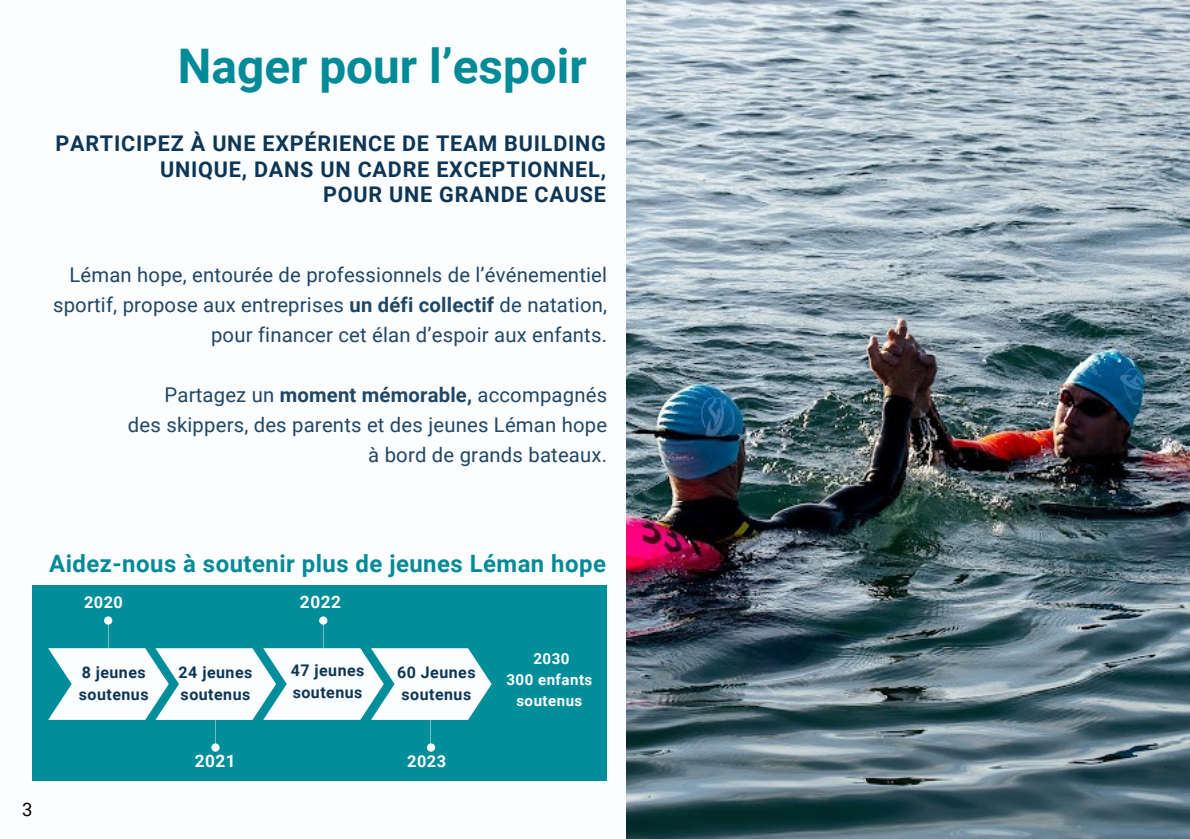
<style>
.page{position:relative;width:1190px;height:839px;background:#fff}
.page>*{position:absolute;margin:0;border:0;box-sizing:border-box;transform-origin:0 0}
.t1{font:700 47.6px "Roboto";color:#018a98}
.t2{font:700 23.8px "Roboto";letter-spacing:.02em;color:#018a98}
.t3{font:700 21.6px/25.6px "Roboto";letter-spacing:.035em;color:#0d3656;text-align:right}
.t4{font:20.2px/30px "Roboto";letter-spacing:.01em;color:#204666;text-align:right}
.t5{font:18.6px "Roboto";color:#000}
.t6{font:700 17.2px "Roboto";letter-spacing:.03em;color:#fbfdfe}
.t7{font:700 16.4px "Roboto";letter-spacing:.03em;color:#fbfdfe}
.t8{font:700 16px/22px "Roboto";letter-spacing:.03em;color:#0d3656}
.t9{font:700 15.2px "Roboto";letter-spacing:.03em;color:#fff}
.s1{font-weight:700}
</style>
<div class="page">
<div style="left:0;top:0;width:1190px;height:838px;background:#fbfdfe"></div>
<img style="left:626px;top:0;width:564px;height:838px">
<div style="left:33px;top:585px;width:574px;height:195px;background:#018e9b"></div>
<svg style="left:48px;top:616px;width:444px;height:135px"></svg>
<p class="t1" style="left:178px;top:39px;width:410px">Nager pour l’espoir</p>
<p class="t3" style="left:55px;top:131px;width:552px">PARTICIPEZ À UNE EXPÉRIENCE DE TEAM BUILDING<br>UNIQUE, DANS UN CADRE EXCEPTIONNEL,</p>
<p class="t3" style="left:323px;top:182px;width:284px">POUR UNE GRANDE CAUSE</p>
<p class="t4" style="left:53px;top:260px;width:555px">Léman hope, entourée de professionnels de l’événementiel sportif, propose aux entreprises <span class="s1">un défi collectif</span> de natation,</p>
<p class="t4" style="left:211px;top:320px;width:398px">pour financer cet élan d’espoir aux enfants.</p>
<p class="t4" style="left:165px;top:380px;width:444px">Partagez un <span class="s1">moment mémorable,</span> accompagnés</p>
<p class="t4" style="left:128px;top:410px;width:481px">des skippers, des parents et des jeunes Léman hope</p>
<p class="t4" style="left:368px;top:440px;width:240px">à bord de grands bateaux.</p>
<p class="t2" style="left:49px;top:550px;width:558px">Aidez-nous à soutenir plus de jeunes Léman hope</p>
<p class="t7" style="left:84px;top:592px;width:40px">2020</p>
<p class="t6" style="left:300px;top:592px;width:42px">2022</p>
<p class="t8" style="left:79px;top:661px;width:71px">8 jeunes soutenus</p>
<p class="t8" style="left:179px;top:661px;width:75px">24 jeunes soutenus</p>
<p class="t8" style="left:291px;top:659px;width:75px">47 jeunes soutenus</p>
<p class="t8" style="left:397px;top:661px;width:80px">60 Jeunes</p>
<p class="t8" style="left:401px;top:683px;width:71px">soutenus</p>
<p class="t9" style="left:533px;top:649px;width:38px">2030</p>
<p class="t9" style="left:506px;top:670px;width:87px">300 enfants</p>
<p class="t9" style="left:516px;top:691px;width:67px">soutenus</p>
<p class="t5" style="left:22px;top:798px;width:12px">3</p>
<p class="t6" style="left:195px;top:751px;width:42px">2021</p>
<p class="t7" style="left:407px;top:751px;width:40px">2023</p>
</div>
